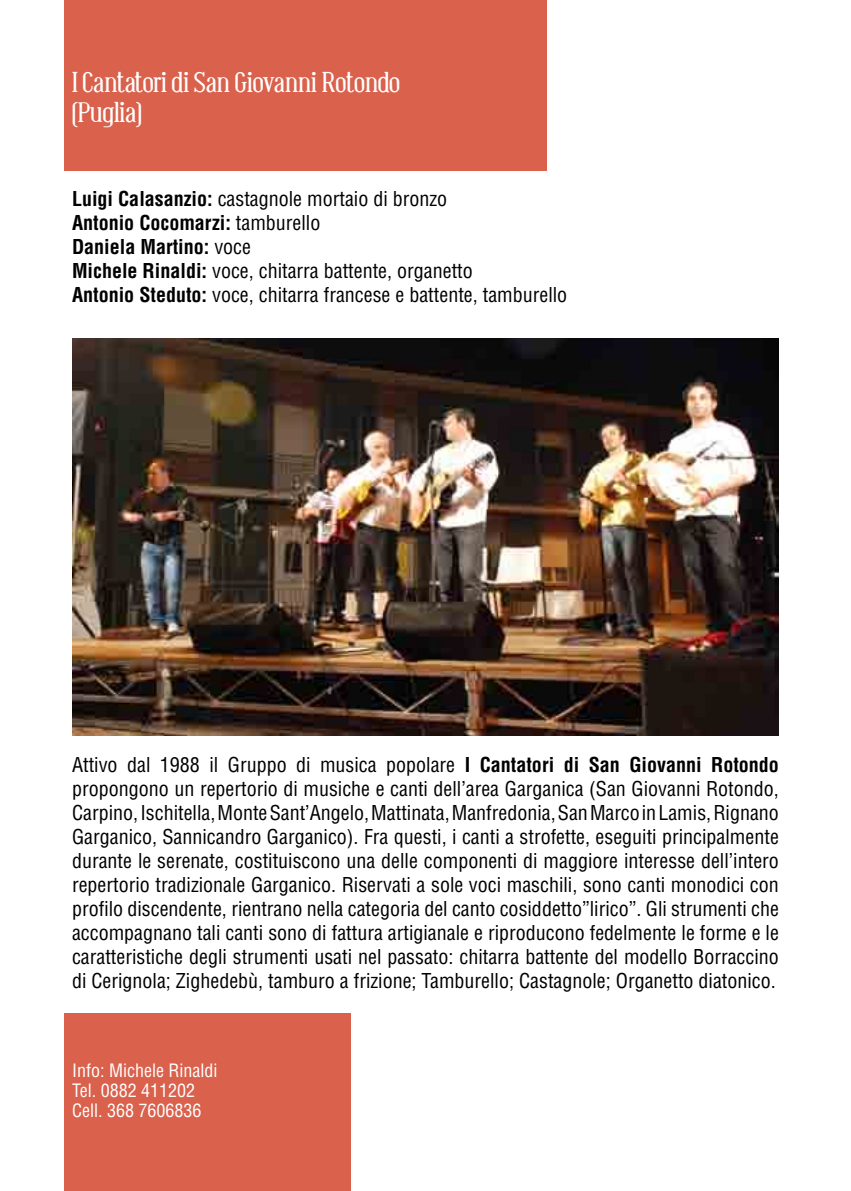
<style>
.page{position:relative;width:851px;height:1191px;background:#fff}
.page>*{position:absolute;margin:0;border:0;box-sizing:border-box;transform-origin:0 0}
.t1{font:28px/30px "Bistecca";color:#fff}
.t2{font:condensed 20px/24px "Helvetica";color:#000}
.t3{font:condensed 18px/20px "Helvetica";color:#fff}
.s1{font-weight:700}
</style>
<div class="page">
<div style="left:64px;top:0;width:482px;height:171px;background:#da614c"></div>
<div style="left:64px;top:1013px;width:286px;height:178px;background:#da614c"></div>
<img style="left:72px;top:339px;width:706px;height:396px">
<h1 class="t1" style="left:72px;top:67px;width:329px">I Cantatori di San Giovanni Rotondo (Puglia)</h1>
<p class="t2" style="left:72px;top:186px;width:496px"><span class="s1">Luigi Calasanzio:</span> castagnole mortaio di bronzo<br><span class="s1">Antonio Cocomarzi:</span> tamburello<br><span class="s1">Daniela Martino:</span> voce<br><span class="s1">Michele Rinaldi:</span> voce, chitarra battente, organetto<br><span class="s1">Antonio Steduto:</span> voce, chitarra francese e battente, tamburello</p>
<p class="t2" style="left:72px;top:752px;width:708px;text-align:justify">Attivo dal 1988 il Gruppo di musica popolare <span class="s1">I Cantatori di San Giovanni Rotondo </span>propongono un repertorio di musiche e canti dell’area Garganica (San Giovanni Rotondo, Carpino, Ischitella, Monte Sant’Angelo, Mattinata, Manfredonia, San Marco in Lamis, Rignano Garganico, Sannicandro Garganico). Fra questi, i canti a strofette, eseguiti principalmente durante le serenate, costituiscono una delle componenti di maggiore interesse dell’intero repertorio tradizionale Garganico. Riservati a sole voci maschili, sono canti monodici con profilo discendente, rientrano nella categoria del canto cosiddetto”lirico”. Gli strumenti che accompagnano tali canti sono di fattura artigianale e riproducono fedelmente le forme e le caratteristiche degli strumenti usati nel passato: chitarra battente del modello Borraccino di Cerignola; Zighedebù, tamburo a frizione; Tamburello; Castagnole; Organetto diatonico.</p>
<p class="t3" style="left:72px;top:1060px;width:147px">Info: Michele Rinaldi<br>Tel. 0882 411202<br>Cell. 368 7606836</p>
</div>
